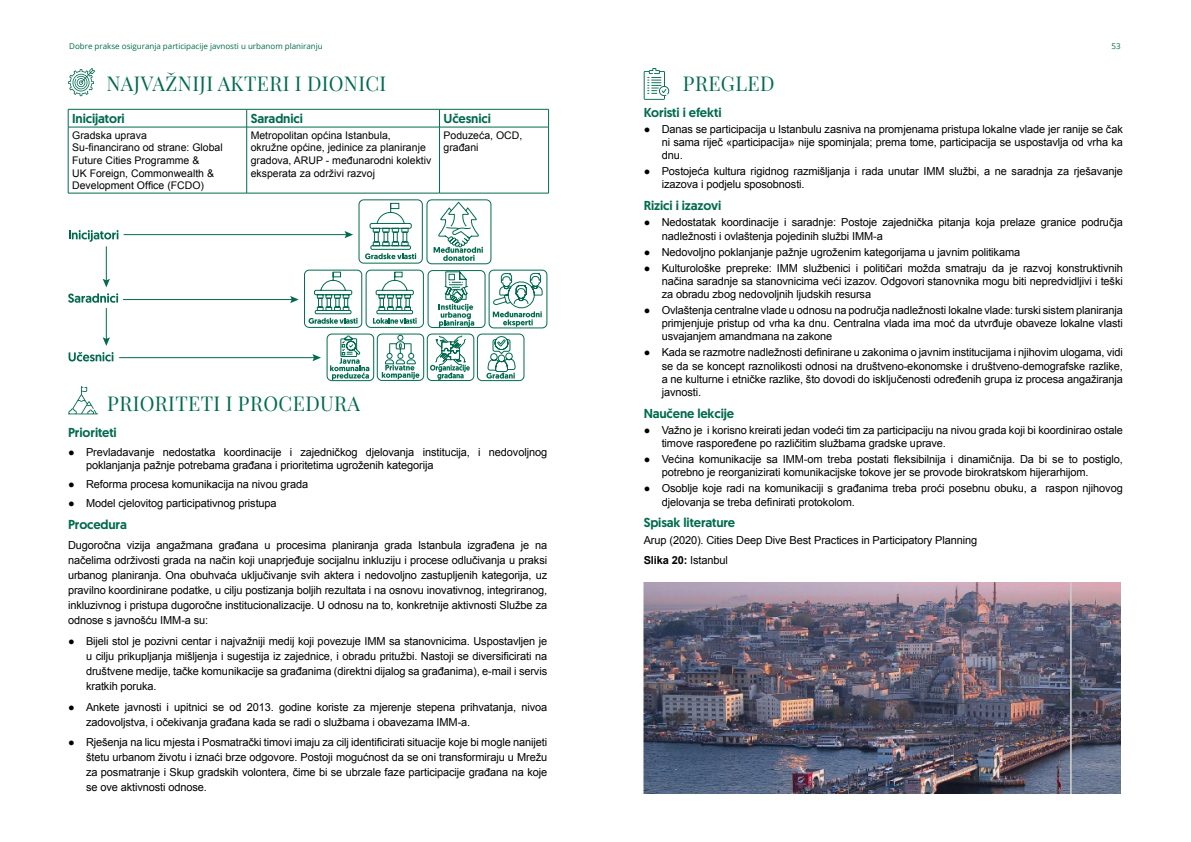
<style>
.page{position:relative;width:1191px;height:842px;background:#fff}
.page>*{position:absolute;margin:0;border:0;box-sizing:border-box;transform-origin:0 0}
.t1{font:20px "Playfair Display";letter-spacing:.02em;color:#016b4f}
.t2{font:500 13px "Geomanist";letter-spacing:-.01em;color:#016b4f}
.t3{font:11px/13.2px "Arial";letter-spacing:-.01em;color:#000}
.t4{font:10.5px/12.6px "Arial";color:#000}
.t5{font:8px "Open Sans";color:#016b4f}
.s1{font-weight:700}
</style>
<div class="page">
<svg style="left:643px;top:68px;width:26px;height:32px"></svg>
<img style="left:641px;top:583px;width:480px;height:211px">
<svg style="left:68px;top:386px;width:30px;height:28px"></svg>
<hr style="left:68px;top:109px;width:179px;height:1px;background:#016b4f">
<svg style="left:68px;top:109px;width:1px;height:18px"></svg>
<hr style="left:247px;top:109px;width:192px;height:1px;background:#016b4f">
<svg style="left:246px;top:109px;width:1px;height:18px"></svg>
<hr style="left:439px;top:109px;width:110px;height:1px;background:#016b4f">
<svg style="left:439px;top:109px;width:1px;height:18px"></svg>
<svg style="left:548px;top:109px;width:1px;height:18px"></svg>
<hr style="left:68px;top:127px;width:179px;height:1px;background:#016b4f">
<hr style="left:68px;top:127px;width:1px;height:66px;background:#016b4f">
<hr style="left:247px;top:127px;width:192px;height:1px;background:#016b4f">
<hr style="left:246px;top:127px;width:1px;height:66px;background:#016b4f">
<hr style="left:439px;top:127px;width:110px;height:1px;background:#016b4f">
<hr style="left:439px;top:127px;width:1px;height:66px;background:#016b4f">
<hr style="left:548px;top:127px;width:1px;height:66px;background:#016b4f">
<hr style="left:68px;top:193px;width:179px;height:1px;background:#016b4f">
<hr style="left:247px;top:193px;width:192px;height:1px;background:#016b4f">
<hr style="left:439px;top:193px;width:110px;height:1px;background:#016b4f">
<svg style="left:68px;top:68px;width:27px;height:28px"></svg>
<hr style="left:124px;top:234px;width:223px;height:1px;background:#026b4f">
<hr style="left:106px;top:246px;width:1px;height:36px;background:#026b4f">
<svg style="left:103px;top:279px;width:7px;height:8px"></svg>
<hr style="left:106px;top:308px;width:1px;height:32px;background:#026b4f">
<svg style="left:103px;top:337px;width:7px;height:9px"></svg>
<hr style="left:123px;top:299px;width:170px;height:1px;background:#026b4f">
<hr style="left:119px;top:357px;width:196px;height:1px;background:#026b4f">
<svg style="left:69px;top:230px;width:50px;height:12px"></svg>
<svg style="left:68px;top:293px;width:50px;height:10px"></svg>
<svg style="left:69px;top:352px;width:45px;height:9px"></svg>
<svg style="left:290px;top:199px;width:257px;height:183px"></svg>
<p class="t5" style="left:69px;top:41px;width:255px">Dobre prakse osiguranja participacije javnosti u urbanom planiranju</p>
<p class="t5" style="left:1111px;top:41px;width:11px">53</p>
<h1 class="t1" style="left:106px;top:68px;width:281px">NAJVAŽNIJI AKTERI I DIONICI</h1>
<p class="t2" style="left:72px;top:110px;width:54px">Inicijatori</p>
<p class="t2" style="left:251px;top:110px;width:54px">Saradnici</p>
<p class="t2" style="left:443px;top:110px;width:49px">Učesnici</p>
<p class="t4" style="left:72px;top:129px;width:152px">Gradska uprava<br>Su-financirano od strane: Global<br>Future Cities Programme &amp;<br>UK Foreign, Commonwealth &amp;<br>Development Office (FCDO)</p>
<p class="t4" style="left:251px;top:129px;width:182px">Metropolitan općina Istanbula,<br>okružne općine, jedinice za planiranje gradova, ARUP - međunarodni kolektiv eksperata za održivi razvoj</p>
<p class="t4" style="left:443px;top:129px;width:80px">Poduzeća, OCD, građani</p>
<h1 class="t1" style="left:107px;top:387px;width:254px">PRIORITETI I PROCEDURA</h1>
<p class="t2" style="left:68px;top:424px;width:50px">Prioriteti</p>
<p class="t3" style="left:86px;top:445px;width:462px;text-indent:-18px">● Prevladavanje nedostatka koordinacije i zajedničkog djelovanja institucija, i nedovoljnog poklanjanja pažnje potrebama građana i prioritetima ugroženih kategorija</p>
<p class="t3" style="left:68px;top:477px;width:242px">● Reforma procesa komunikacija na nivou grada</p>
<p class="t3" style="left:68px;top:496px;width:210px">● Model cjelovitog participativnog pristupa</p>
<p class="t2" style="left:68px;top:515px;width:60px">Procedura</p>
<p class="t3" style="left:68px;top:538px;width:480px;line-height:15px;text-align:justify">Dugoročna vizija angažmana građana u procesima planiranja grada Istanbula izgrađena je na načelima održivosti grada na način koji unaprjeđuje socijalnu inkluziju i procese odlučivanja u praksi urbanog planiranja. Ona obuhvaća uključivanje svih aktera i nedovoljno zastupljenih kategorija, uz pravilno koordinirane podatke, u cilju postizanja boljih rezultata i na osnovu inovativnog, integriranog, inkluzivnog i pristupa dugoročne institucionalizacije. U odnosu na to, konkretnije aktivnosti Službe za odnose s javnošću IMM-a su:</p>
<p class="t3" style="left:86px;top:634px;width:462px;line-height:15px;text-align:justify;text-indent:-18px">● Bijeli stol je pozivni centar i najvažniji medij koji povezuje IMM sa stanovnicima. Uspostavljen je u cilju prikupljanja mišljenja i sugestija iz zajednice, i obradu pritužbi. Nastoji se diversificirati na društvene medije, tačke komunikacije sa građanima (direktni dijalog sa građanima), e-mail i servis kratkih poruka.</p>
<p class="t3" style="left:86px;top:699px;width:462px;line-height:15px;text-indent:-18px">● Ankete javnosti i upitnici se od 2013. godine koriste za mjerenje stepena prihvatanja, nivoa zadovoljstva, i očekivanja građana kada se radi o službama i obavezama IMM-a.</p>
<p class="t3" style="left:86px;top:735px;width:462px;line-height:15px;text-align:justify;text-indent:-18px">● Rješenja na licu mjesta i Posmatrački timovi imaju za cilj identificirati situacije koje bi mogle nanijeti štetu urbanom životu i iznaći brze odgovore. Postoji mogućnost da se oni transformiraju u Mrežu za posmatranje i Skup gradskih volontera, čime bi se ubrzale faze participacije građana na koje se ove aktivnosti odnose.</p>
<h1 class="t1" style="left:683px;top:68px;width:93px">PREGLED</h1>
<p class="t2" style="left:643px;top:104px;width:79px">Koristi i efekti</p>
<p class="t3" style="left:661px;top:122px;width:462px;text-align:justify;text-indent:-18px">● Danas se participacija u Istanbulu zasniva na promjenama pristupa lokalne vlade jer ranije se čak ni sama riječ «participacija» nije spominjala; prema tome, participacija se uspostavlja od vrha ka dnu.</p>
<p class="t3" style="left:661px;top:165px;width:462px;text-indent:-18px">● Postojeća kultura rigidnog razmišljanja i rada unutar IMM službi, a ne saradnja za rješavanje izazova i podjelu sposobnosti.</p>
<p class="t2" style="left:643px;top:197px;width:79px">Rizici i izazovi</p>
<p class="t3" style="left:661px;top:216px;width:462px;text-indent:-18px">● Nedostatak koordinacije i saradnje: Postoje zajednička pitanja koja prelaze granice područja nadležnosti i ovlaštenja pojedinih službi IMM-a</p>
<p class="t3" style="left:643px;top:245px;width:378px">● Nedovoljno poklanjanje pažnje ugroženim kategorijama u javnim politikama</p>
<p class="t3" style="left:661px;top:261px;width:462px;text-align:justify;text-indent:-18px">● Kulturološke prepreke: IMM službenici i političari možda smatraju da je razvoj konstruktivnih načina saradnje sa stanovnicima veći izazov. Odgovori stanovnika mogu biti nepredvidljivi i teški za obradu zbog nedovoljnih ljudskih resursa</p>
<p class="t3" style="left:661px;top:304px;width:462px;text-align:justify;text-indent:-18px">● Ovlaštenja centralne vlade u odnosu na područja nadležnosti lokalne vlade: turski sistem planiranja primjenjuje pristup od vrha ka dnu. Centralna vlada ima moć da utvrđuje obaveze lokalne vlasti usvajanjem amandmana na zakone</p>
<p class="t3" style="left:661px;top:346px;width:462px;text-align:justify;text-indent:-18px">● Kada se razmotre nadležnosti definirane u zakonima o javnim institucijama i njihovim ulogama, vidi se da se koncept raznolikosti odnosi na društveno-ekonomske i društveno-demografske razlike, a ne kulturne i etničke razlike, što dovodi do isključenosti određenih grupa iz procesa angažiranja javnosti.</p>
<p class="t2" style="left:643px;top:405px;width:92px">Naučene lekcije</p>
<p class="t3" style="left:661px;top:424px;width:462px;text-indent:-18px">● Važno je i korisno kreirati jedan vodeći tim za participaciju na nivou grada koji bi koordinirao ostale timove raspoređene po različitim službama gradske uprave.</p>
<p class="t3" style="left:661px;top:453px;width:462px;text-indent:-18px">● Većina komunikacije sa IMM-om treba postati fleksibilnija i dinamičnija. Da bi se to postiglo, potrebno je reorganizirati komunikacijske tokove jer se provode birokratskom hijerarhijom.</p>
<p class="t3" style="left:661px;top:482px;width:462px;text-indent:-18px">● Osoblje koje radi na komunikaciji s građanima treba proći posebnu obuku, a raspon njihovog djelovanja se treba definirati protokolom.</p>
<p class="t2" style="left:643px;top:514px;width:93px">Spisak literature</p>
<p class="t3" style="left:643px;top:529px;width:335px;line-height:20.7px">Arup (2020). Cities Deep Dive Best Practices in Participatory Planning<br><span class="s1">Slika 20:</span> Istanbul</p>
</div>
